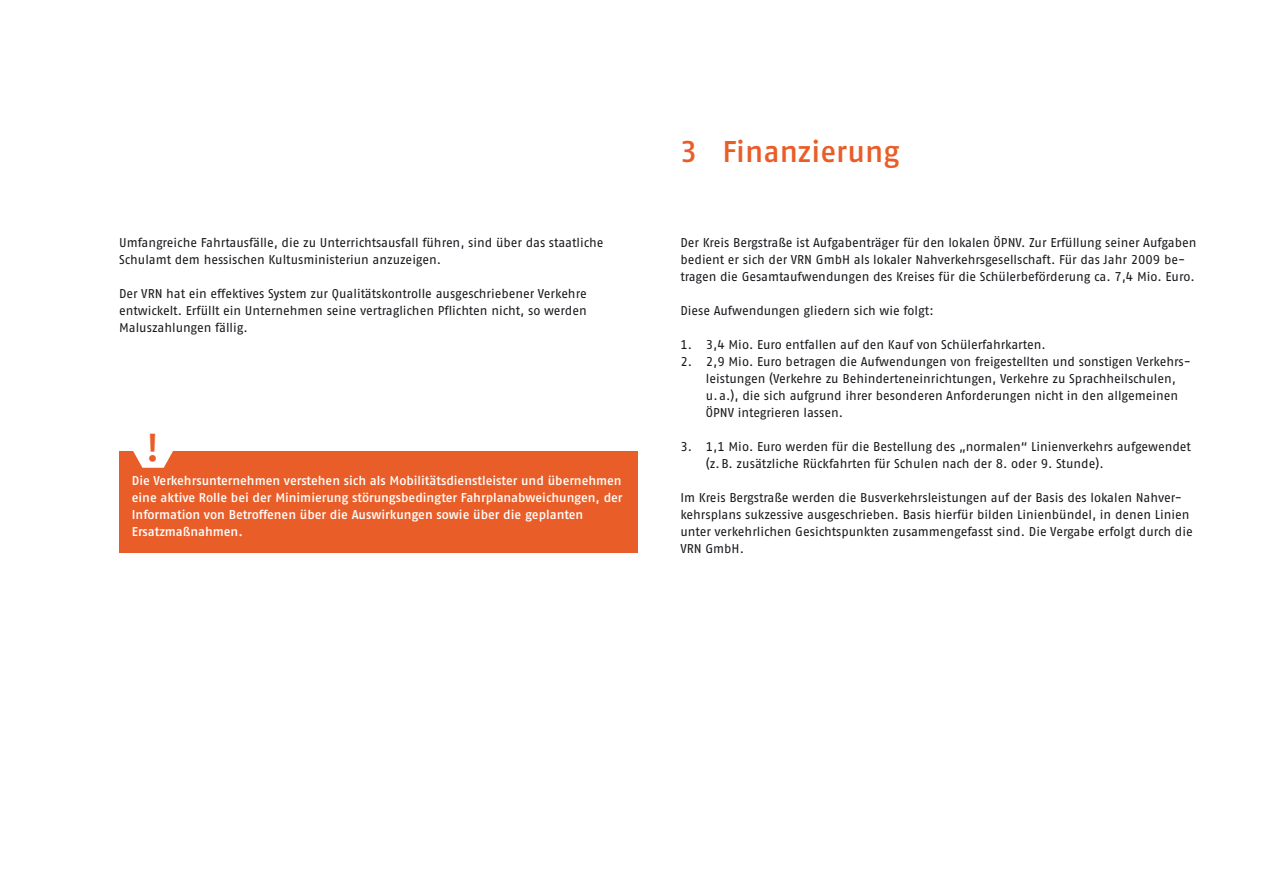
<style>
.page{position:relative;width:1263px;height:893px;background:#fff}
.page>*{position:absolute;margin:0;border:0;box-sizing:border-box;transform-origin:0 0}
.t1{font:39px "Fago No Med Tf";color:#e95e28}
.t2{font:30px "Fago No Med Tf";color:#e95e28}
.t3{font:12.75px/17px "Fago No Regular Tf";letter-spacing:-.005em;color:#1a171c}
.t4{font:12.75px/17px "Fago No Med Tf";letter-spacing:-.005em;color:#fff}
</style>
<div class="page">
<div style="left:119px;top:451px;width:519px;height:102px;background:#e95e28"></div>
<svg style="left:133px;top:451px;width:40px;height:17px"></svg>
<p class="t3" style="left:119px;top:234px;width:486px">Umfangreiche Fahrtausfälle, die zu Unterrichtsausfall führen, sind über das staatliche<br>Schulamt dem hessischen Kultusministeriun anzuzeigen.</p>
<p class="t3" style="left:119px;top:285px;width:469px;text-align:justify">Der VRN hat ein effektives System zur Qualitätskontrolle ausgeschriebener Verkehre entwickelt. Erfüllt ein Unternehmen seine vertraglichen Pflichten nicht, so werden Maluszahlungen fällig.</p>
<h1 class="t1" style="left:146px;top:425px;width:15px">!</h1>
<p class="t4" style="left:132px;top:472px;width:492px">Die Verkehrsunternehmen verstehen sich als Mobilitätsdienstleister und übernehmen eine aktive Rolle bei der Minimierung störungsbedingter Fahrplanabweichungen, der Information von Betroffenen über die Auswirkungen sowie über die geplanten Ersatzmaßnahmen.</p>
<h2 class="t2" style="left:680px;top:134px;width:221px">3 Finanzierung</h2>
<p class="t3" style="left:680px;top:234px;width:518px">Der Kreis Bergstraße ist Aufgabenträger für den lokalen ÖPNV. Zur Erfüllung seiner Aufgaben bedient er sich der VRN GmbH als lokaler Nahverkehrsgesellschaft. Für das Jahr 2009 be&shy;tragen die Gesamtaufwendungen des Kreises für die Schülerbeförderung ca. 7,4 Mio. Euro.</p>
<p class="t3" style="left:680px;top:302px;width:255px">Diese Aufwendungen gliedern sich wie folgt:</p>
<p class="t3" style="left:680px;top:336px;width:367px">1. 3,4 Mio. Euro entfallen auf den Kauf von Schülerfahrkarten.</p>
<p class="t3" style="left:706px;top:353px;width:486px;text-indent:-26px">2. 2,9 Mio. Euro betragen die Aufwendungen von freigestellten und sonstigen Verkehrs&shy;leistungen (Verkehre zu Behinderteneinrichtungen, Verkehre zu Sprachheilschulen, u.a.), die sich aufgrund ihrer besonderen Anforderungen nicht in den allgemeinen ÖPNV integrieren lassen.</p>
<p class="t3" style="left:706px;top:438px;width:487px;text-indent:-26px">3. 1,1 Mio. Euro werden für die Bestellung des „normalen“ Linienverkehrs aufgewendet (z.B. zusätzliche Rückfahrten für Schulen nach der 8. oder 9. Stunde).</p>
<p class="t3" style="left:680px;top:489px;width:514px">Im Kreis Bergstraße werden die Busverkehrsleistungen auf der Basis des lokalen Nahver&shy;kehrsplans sukzessive ausgeschrieben. Basis hierfür bilden Linienbündel, in denen Linien unter verkehrlichen Gesichtspunkten zusammengefasst sind. Die Vergabe erfolgt durch die VRN GmbH.</p>
</div>
